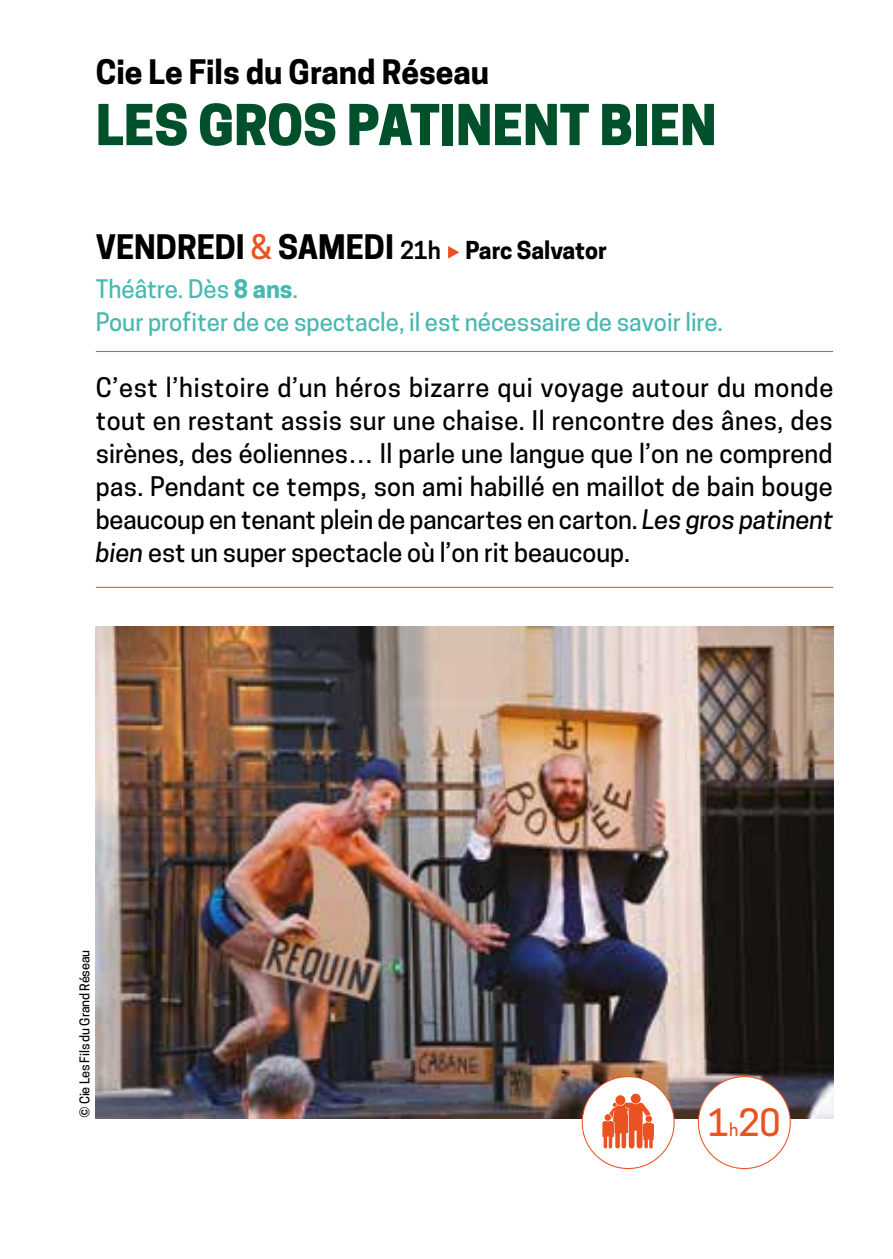
<style>
.page{position:relative;width:893px;height:1259px;background:#fff}
.page>*{position:absolute;margin:0;border:0;box-sizing:border-box;transform-origin:0 0}
.t1{font:800 52.8px "Cooper Hewitt";color:#00512b}
.t2{font:500 35.4px "Cooper Hewitt";color:#ea5321}
.t3{font:700 31.8px "Cooper Hewitt";color:#000}
.t4{font:500 25.5px/33px "Cooper Hewitt";color:#000;text-align:justify}
.t5{font:500 24px/33px "Cooper Hewitt";color:#48b9b1}
.t6{font:500 12.6px "Cooper Hewitt";letter-spacing:-.01em;color:#000}
.s1{font-weight:500;color:#ea5321}
.s2{font-weight:600;font-size:23.4px}
.s3{font-size:23.4px}
.s4{font-weight:700}
.s5{font-style:italic}
.s6{font-size:16.8px}
</style>
<div class="page">
<img style="left:96px;top:626px;width:737px;height:492px">
<hr style="left:96px;top:351px;width:737px;height:1px;background:#ea5321">
<hr style="left:96px;top:587px;width:737px;height:1px;background:#ea5321">
<svg style="left:448px;top:246px;width:11px;height:12px"></svg>
<div style="left:698px;top:1076px;width:92px;height:92px;background:#fff;border-radius:50%"></div>
<div style="left:582px;top:1076px;width:92px;height:92px;background:#fff;border-radius:50%"></div>
<div style="left:631px;top:1093px;width:10px;height:10px;background:#ea5321;border-radius:50%"></div>
<div style="left:615px;top:1095px;width:10px;height:10px;background:#ea5321;border-radius:50%"></div>
<svg style="left:602px;top:1102px;width:52px;height:46px"></svg>
<p class="t3" style="left:96px;top:53px;width:395px">Cie Le Fils du Grand Réseau</p>
<h1 class="t1" style="left:96px;top:94px;width:622px">LES GROS PATINENT BIEN</h1>
<p class="t3" style="left:96px;top:228px;width:513px">VENDREDI <span class="s1">&amp;</span> SAMEDI <span class="s2">21h</span> <span class="s3">Parc Salvator</span></p>
<p class="t5" style="left:96px;top:272px;width:629px">Théâtre. Dès <span class="s4">8 ans</span>.<br>Pour profiter de ce spectacle, il est nécessaire de savoir lire.</p>
<p class="t4" style="left:96px;top:370px;width:739px">C’est l’histoire d’un héros bizarre qui voyage autour du monde tout en restant assis sur une chaise. Il rencontre des ânes, des sirènes, des éoliennes… Il parle une langue que l’on ne comprend pas. Pendant ce temps, son ami habillé en maillot de bain bouge beaucoup en tenant plein de pancartes en carton. <span class="s5">Les gros patinent bien</span> est un super spectacle où l’on rit beaucoup.</p>
<p class="t6" style="left:77px;top:1118px;width:170px;rotate:-90deg">© Cie Les Fils du Grand Réseau</p>
<h2 class="t2" style="left:708px;top:1101px;width:74px">1<span class="s6">h</span>20</h2>
</div>
